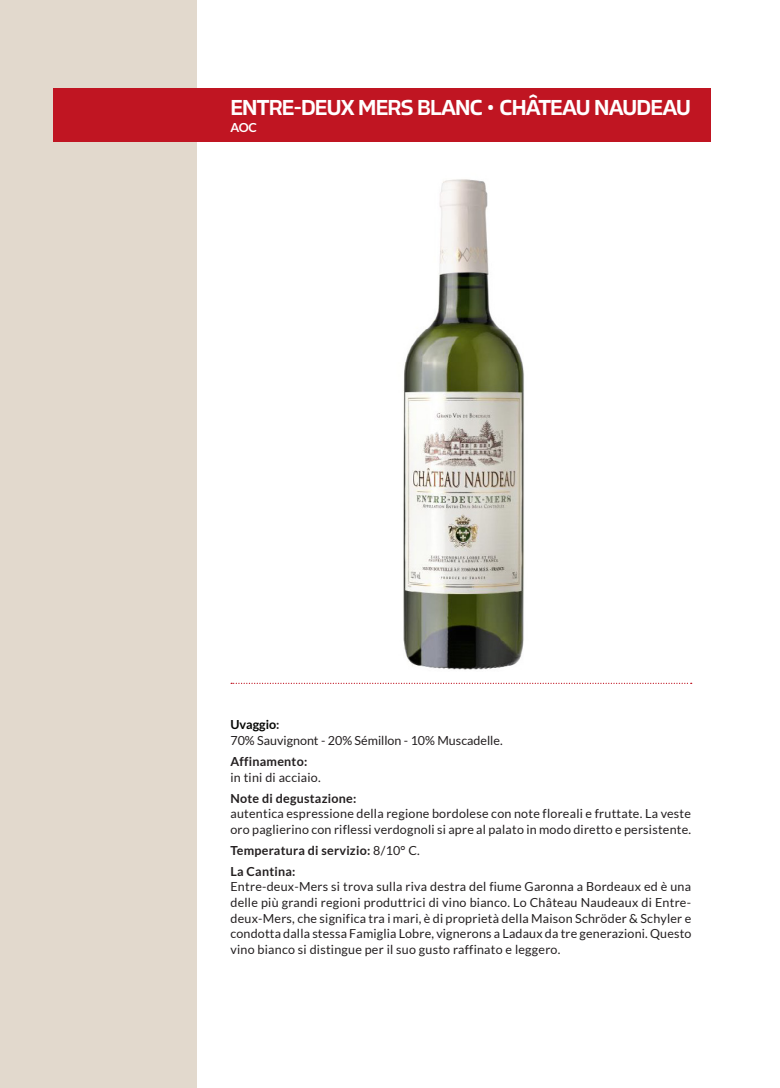
<style>
.page{position:relative;width:780px;height:1088px;background:#fff}
.page>*{position:absolute;margin:0;border:0;box-sizing:border-box;transform-origin:0 0}
.t1{font:500 25px "Allotrope";color:#fff}
.t2{font:500 22.5px "Allotrope";letter-spacing:-.035em;color:#fff}
.t3{font:12.5px/15.6px "Lato";letter-spacing:.02em;color:#231f20}
.t4{font:700 12.5px/21px "Lato";letter-spacing:.02em;color:#231f20}
.t5{font:12.5px/15.6px "Lato";color:#231f20}
.t6{font:700 12.5px "Lato";color:#fff}
.s1{font-weight:700;color:#040503}
.s2{font-weight:700}
.s3{font-weight:400}
</style>
<div class="page">
<div style="left:0;top:0;width:196px;height:1088px;background:#e2d9cd"></div>
<svg style="left:231px;top:683px;width:460px;height:1px"></svg>
<div style="left:53px;top:89px;width:657px;height:53px;background:#c01522"></div>
<img style="left:403px;top:179px;width:121px;height:491px">
<h2 class="t2" style="left:230px;top:92px;width:462px">ENTRE-DEUX MERS BLANC • CHÂTEAU NAUDEAU</h2>
<p class="t6" style="left:230px;top:121px;width:28px">AOC</p>
<h1 class="t1" style="left:222px;top:99px;width:395px">PRIVATE RÉSERVE - SAINT EMILION</h1>
<p class="t5" style="left:230px;top:717px;width:274px"><span class="s1">Uvaggio</span><span class="s2">:<br></span>70% Sauvignont - 20% Sémillon - 10% Muscadelle.</p>
<p class="t4" style="left:230px;top:751px;width:78px">Affinamento:</p>
<p class="t3" style="left:230px;top:769px;width:92px">in tini di acciaio.</p>
<p class="t4" style="left:230px;top:787px;width:127px">Note di degustazione:</p>
<p class="t3" style="left:230px;top:806px;width:462px">autentica espressione della regione bordolese con note floreali e fruttate. La veste oro paglierino con riflessi verdognoli si apre al palato in modo diretto e persistente.</p>
<p class="t4" style="left:230px;top:839px;width:191px">Temperatura di servizio: <span class="s3">8/10° C.<br></span>La Cantina:</p>
<p class="t3" style="left:230px;top:879px;width:462px;text-align:justify">Entre-deux-Mers si trova sulla riva destra del fiume Garonna a Bordeaux ed è una delle più grandi regioni produttrici di vino bianco. Lo Château Naudeaux di Entre&shy;deux-Mers, che significa tra i mari, è di proprietà della Maison Schröder &amp; Schyler e condotta dalla stessa Famiglia Lobre, vignerons a Ladaux da tre generazioni. Questo vino bianco si distingue per il suo gusto raffinato e leggero.</p>
</div>
